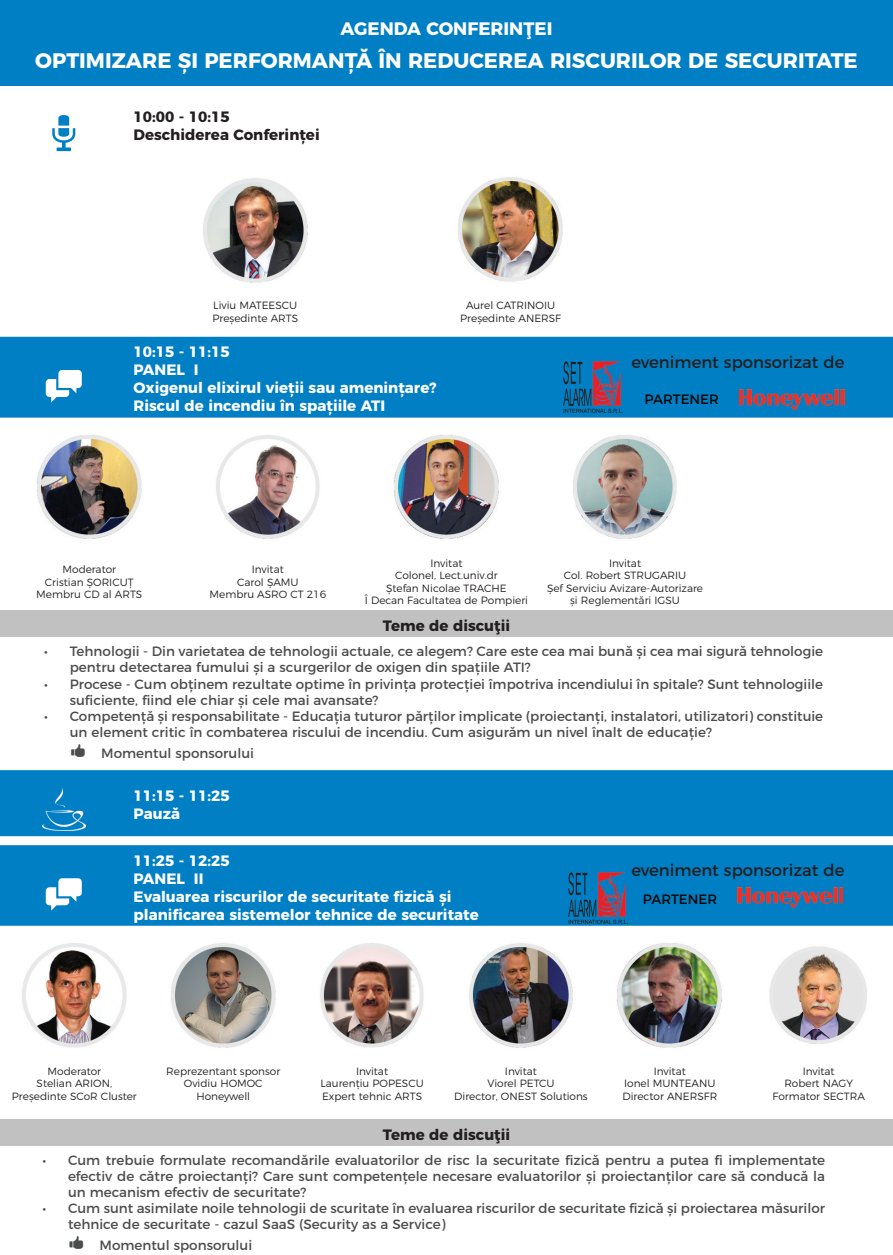
<style>
.page{position:relative;width:893px;height:1255px;background:#fff}
.page>*{position:absolute;margin:0;border:0;box-sizing:border-box;transform-origin:0 0}
.t1{font:72px "Entypo";color:#fff}
.t2{font:72px "Entypo";color:#007fc5}
.t3{font:30px "Entypo";color:#4b4c4d}
.t4{font:700 21px "Montserrat";color:#fff}
.t5{font:700 18px "Montserrat";color:#fff}
.t6{font:16.5px "Montserrat";color:#231f20}
.t7{font:700 15px/18px "Montserrat";color:#fff}
.t8{font:700 15px/18px "Montserrat";color:#231f20}
.t9{font:13.5px/16.2px "Montserrat";color:#4b4c4d}
.t10{font:13.5px "Montserrat";color:#060604}
.t11{font:300 10.5px/12.6px "Montserrat";color:#231f20;text-align:center}
</style>
<div class="page">
<div style="left:0;top:0;width:893px;height:85px;background:#007fc5"></div>
<img style="left:203px;top:178px;width:105px;height:105px">
<img style="left:458px;top:177px;width:105px;height:105px">
<div style="left:0;top:337px;width:893px;height:80px;background:#007fc5"></div>
<div style="left:0;top:610px;width:893px;height:27px;background:#c1c1c1"></div>
<img style="left:37px;top:435px;width:105px;height:104px">
<img style="left:216px;top:435px;width:104px;height:104px">
<img style="left:393px;top:435px;width:106px;height:104px">
<img style="left:573px;top:435px;width:104px;height:104px">
<div style="left:0;top:770px;width:893px;height:66px;background:#007fc5"></div>
<img style="left:43px;top:787px;width:42px;height:43px">
<div style="left:0;top:845px;width:893px;height:80px;background:#007fc5"></div>
<svg style="left:0;top:1145px;width:893px;height:1px"></svg>
<div style="left:0;top:1119px;width:893px;height:26px;background:#c1c1c1"></div>
<img style="left:22px;top:943px;width:105px;height:105px">
<img style="left:171px;top:943px;width:105px;height:105px">
<img style="left:320px;top:943px;width:104px;height:105px">
<img style="left:469px;top:943px;width:104px;height:105px">
<img style="left:617px;top:943px;width:105px;height:105px">
<img style="left:769px;top:946px;width:98px;height:98px">
<img style="left:564px;top:361px;width:58px;height:51px">
<img style="left:739px;top:389px;width:105px;height:22px">
<img style="left:569px;top:872px;width:58px;height:51px">
<img style="left:737px;top:887px;width:106px;height:22px">
<h3 class="t5" style="left:341px;top:14px;width:213px">AGENDA CONFERINŢEI</h3>
<h3 class="t4" style="left:35px;top:43px;width:824px">OPTIMIZARE ȘI PERFORMANȚĂ ÎN REDUCEREA RISCURILOR DE SECURITATE</h3>
<h1 class="t2" style="left:49px;top:84px;width:32px">O</h1>
<p class="t8" style="left:134px;top:107px;width:188px">10:00 - 10:15<br>Deschiderea Conferinței</p>
<h1 class="t1" style="left:42px;top:337px;width:45px">9</h1>
<p class="t11" style="left:212px;top:298px;width:87px;text-align:left">Liviu MATEESCU<br>Președinte ARTS</p>
<p class="t11" style="left:460px;top:298px;width:102px">Aurel CATRINOIU<br>Președinte ANERSF</p>
<p class="t7" style="left:134px;top:342px;width:304px">10:15 - 11:15<br>PANEL I<br>Oxigenul elixirul vieții sau amenințare?<br>Riscul de incendiu în spațiile ATI</p>
<p class="t6" style="left:631px;top:349px;width:215px">eveniment sponsorizat de</p>
<p class="t10" style="left:645px;top:388px;width:76px">PARTENER</p>
<p class="t11" style="left:36px;top:562px;width:108px">Moderator<br>Cristian ȘORICUȚ<br>Membru CD al ARTS</p>
<p class="t11" style="left:210px;top:562px;width:118px">Invitat<br>Carol ȘAMU<br>Membru ASRO CT 216</p>
<p class="t11" style="left:365px;top:555px;width:165px">Invitat<br>Colonel, Lect.univ.dr<br>Ștefan Nicolae TRACHE<br>Î Decan Facultatea de Pompieri</p>
<p class="t11" style="left:547px;top:555px;width:158px">Invitat<br>Col. Robert STRUGARIU<br>Șef Serviciu Avizare-Autorizare și Reglementări IGSU</p>
<p class="t8" style="left:383px;top:615px;width:129px">Teme de discuţii</p>
<p class="t9" style="left:70px;top:642px;width:755px;text-indent:-26px">• Tehnologii - Din varietatea de tehnologii actuale, ce alegem? Care este cea mai bună și cea mai sigură tehnologie pentru detectarea fumului și a scurgerilor de oxigen din spațiile ATI?</p>
<p class="t9" style="left:70px;top:674px;width:755px;text-indent:-26px">• Procese - Cum obținem rezultate optime în privința protecției împotriva incendiului în spitale? Sunt tehnologiile suficiente, fiind ele chiar și cele mai avansate?</p>
<p class="t9" style="left:70px;top:707px;width:755px;text-indent:-26px">• Competență și responsabilitate - Educația tuturor părților implicate (proiectanți, instalatori, utilizatori) constituie un element critic în combaterea riscului de incendiu. Cum asigurăm un nivel înalt de educație?</p>
<h2 class="t3" style="left:70px;top:730px;width:18px">8</h2>
<p class="t9" style="left:101px;top:744px;width:154px">Momentul sponsorului</p>
<p class="t7" style="left:134px;top:786px;width:98px">11:15 - 11:25<br>Pauză</p>
<h1 class="t1" style="left:42px;top:845px;width:45px">9</h1>
<p class="t7" style="left:134px;top:850px;width:347px">11:25 - 12:25<br>PANEL II<br>Evaluarea riscurilor de securitate fizică și planificarea sistemelor tehnice de securitate</p>
<p class="t6" style="left:631px;top:857px;width:215px">eveniment sponsorizat de</p>
<p class="t10" style="left:643px;top:888px;width:76px">PARTENER</p>
<p class="t11" style="left:12px;top:1063px;width:126px">Moderator<br>Stelian ARION,<br>Președinte SCoR Cluster</p>
<p class="t11" style="left:166px;top:1063px;width:116px">Reprezentant sponsor<br>Ovidiu HOMOC<br>Honeywell</p>
<p class="t11" style="left:320px;top:1063px;width:105px">Invitat<br>Laurențiu POPESCU<br>Expert tehnic ARTS</p>
<p class="t11" style="left:454px;top:1063px;width:135px">Invitat<br>Viorel PETCU<br>Director, ONEST Solutions</p>
<p class="t11" style="left:622px;top:1063px;width:96px">Invitat<br>Ionel MUNTEANU<br>Director ANERSFR</p>
<p class="t11" style="left:772px;top:1063px;width:94px">Invitat<br>Robert NAGY<br>Formator SECTRA</p>
<p class="t8" style="left:383px;top:1124px;width:129px">Teme de discuţii</p>
<p class="t9" style="left:68px;top:1150px;width:759px;text-align:justify;text-indent:-26px">• Cum trebuie formulate recomandările evaluatorilor de risc la securitate fizică pentru a putea fi implementate efectiv de către proiectanți? Care sunt competențele necesare evaluatorilor și proiectanților care să conducă la un mecanism efectiv de securitate?</p>
<p class="t9" style="left:68px;top:1199px;width:759px;text-indent:-26px">• Cum sunt asimilate noile tehnologii de scuritate în evaluarea riscurilor de securitate fizică și proiectarea măsurilor tehnice de securitate - cazul SaaS (Security as a Service)</p>
<h2 class="t3" style="left:68px;top:1222px;width:18px">8</h2>
<p class="t9" style="left:100px;top:1236px;width:154px">Momentul sponsorului</p>
</div>
